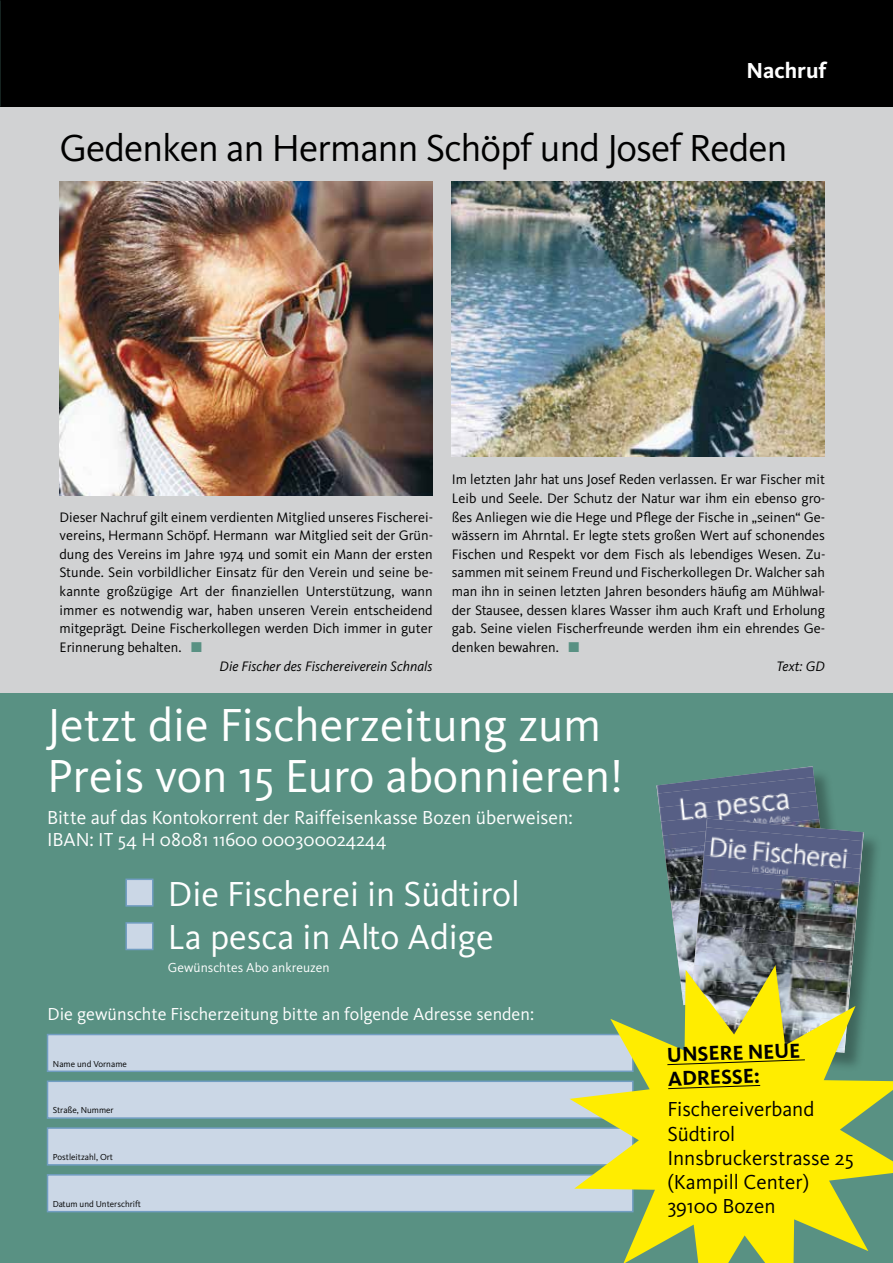
<style>
.page{position:relative;width:893px;height:1263px;background:#fff}
.page>*{position:absolute;margin:0;border:0;box-sizing:border-box;transform-origin:0 0}
.t1{font:48px/51px "Kievit";color:#fff}
.t2{font:39px "Kievit";letter-spacing:-.02em;color:#000}
.t3{font:36px/43.7px "Kievit";color:#fff}
.t4{font:700 22.5px "Kievit";color:#fff}
.t5{font:21px/24px "Kievit";color:#000}
.t6{font:700 21px/24px "Kievit";color:#000}
.t7{font:19.5px/22.5px "Kievit";color:#fff}
.t8{font:18px "Kievit";color:#fff}
.t9{font:14.25px "Kievit";color:#000}
.t10{font:italic 14.25px "Kievit";color:#000}
.t11{font:13.5px "Kievit";letter-spacing:.01em;color:#000}
.t12{font:13.5px "Kievit";color:#fff}
.t13{font:9px "Kievit";color:#000}
.s1{color:#599183}
.s2{font-weight:700;color:#719dc2}
</style>
<div class="page">
<div style="left:0;top:45px;width:893px;height:648px;background:#d1d2d3"></div>
<img style="left:60px;top:182px;width:373px;height:313px">
<div style="left:0;top:0;width:893px;height:106px;background:#000"></div>
<div style="left:0;top:693px;width:893px;height:570px;background:#599183"></div>
<div style="left:125px;top:878px;width:28px;height:29px;background:#cbd7e6;border:2px solid #719dc2"></div>
<div style="left:125px;top:922px;width:28px;height:28px;background:#cbd7e6;border:2px solid #719dc2"></div>
<div style="left:47px;top:1034px;width:587px;height:38px;background:#cbd7e6;border:2px solid #719dc2"></div>
<div style="left:47px;top:1080px;width:587px;height:39px;background:#cbd7e6;border:2px solid #719dc2"></div>
<div style="left:47px;top:1127px;width:587px;height:38px;background:#cbd7e6;border:2px solid #719dc2"></div>
<div style="left:47px;top:1174px;width:587px;height:38px;background:#cbd7e6;border:2px solid #719dc2"></div>
<div style="left:689px;top:820px;width:194px;height:252px;background:#000;opacity:.3"></div>
<svg style="left:656px;top:766px;width:208px;height:199px"></svg>
<img style="left:706px;top:818px;width:158px;height:23px">
<img style="left:705px;top:827px;width:158px;height:28px">
<img style="left:704px;top:841px;width:158px;height:28px">
<img style="left:703px;top:855px;width:157px;height:27px">
<img style="left:701px;top:869px;width:158px;height:27px">
<img style="left:700px;top:882px;width:158px;height:28px">
<img style="left:699px;top:896px;width:158px;height:28px">
<img style="left:698px;top:910px;width:158px;height:28px">
<img style="left:696px;top:924px;width:158px;height:27px">
<img style="left:695px;top:938px;width:158px;height:27px">
<img style="left:694px;top:951px;width:158px;height:14px">
<svg style="left:569px;top:965px;width:324px;height:298px;fill:#ffed00"></svg>
<svg style="left:667px;top:1059px;width:138px;height:6px"></svg>
<svg style="left:668px;top:1085px;width:93px;height:4px"></svg>
<img style="left:452px;top:182px;width:373px;height:274px">
<h3 class="t4" style="left:746px;top:57px;width:82px">Nachruf</h3>
<h2 class="t2" style="left:60px;top:126px;width:729px">Gedenken an Hermann Schöpf und Josef Reden</h2>
<p class="t9" style="left:60px;top:509px;width:375px">Dieser Nachruf gilt einem verdienten Mitglied unseres Fischerei-</p>
<p class="t9" style="left:60px;top:527px;width:375px">vereins, Hermann Schöpf. Hermann war Mitglied seit der Grün-</p>
<p class="t9" style="left:60px;top:546px;width:375px">dung des Vereins im Jahre 1974 und somit ein Mann der ersten</p>
<p class="t9" style="left:60px;top:565px;width:375px">Stunde. Sein vorbildlicher Einsatz für den Verein und seine be-</p>
<p class="t9" style="left:60px;top:583px;width:375px">kannte großzügige Art der finanziellen Unterstützung, wann</p>
<p class="t9" style="left:60px;top:602px;width:375px">immer es notwendig war, haben unseren Verein entscheidend</p>
<p class="t9" style="left:60px;top:620px;width:375px">mitgeprägt. Deine Fischerkollegen werden Dich immer in guter</p>
<p class="t9" style="left:60px;top:639px;width:144px">Erinnerung behalten. <span class="s1">■</span></p>
<p class="t10" style="left:220px;top:657px;width:215px">Die Fischer des Fischereiverein Schnals</p>
<p class="t9" style="left:452px;top:471px;width:375px">Im letzten Jahr hat uns Josef Reden verlassen. Er war Fischer mit</p>
<p class="t9" style="left:452px;top:490px;width:375px">Leib und Seele. Der Schutz der Natur war ihm ein ebenso gro-</p>
<p class="t9" style="left:452px;top:509px;width:375px">ßes Anliegen wie die Hege und Pflege der Fische in „seinen“ Ge-</p>
<p class="t9" style="left:452px;top:527px;width:375px">wässern im Ahrntal. Er legte stets großen Wert auf schonendes</p>
<p class="t9" style="left:452px;top:546px;width:375px">Fischen und Respekt vor dem Fisch als lebendiges Wesen. Zu-</p>
<p class="t9" style="left:452px;top:565px;width:375px">sammen mit seinem Freund und Fischerkollegen Dr. Walcher sah</p>
<p class="t9" style="left:452px;top:583px;width:375px">man ihn in seinen letzten Jahren besonders häufig am Mühlwal-</p>
<p class="t9" style="left:452px;top:602px;width:375px">der Stausee, dessen klares Wasser ihm auch Kraft und Erholung</p>
<p class="t9" style="left:452px;top:620px;width:375px">gab. Seine vielen Fischerfreunde werden ihm ein ehrendes Ge-</p>
<p class="t9" style="left:452px;top:639px;width:129px">denken bewahren. <span class="s1">■</span></p>
<p class="t10" style="left:776px;top:657px;width:50px">Text: GD</p>
<h1 class="t1" style="left:47px;top:700px;width:578px">Jetzt die Fischerzeitung zum<br>Preis von 15 Euro abonnieren!</h1>
<h3 class="t7" style="left:47px;top:806px;width:527px">Bitte auf das Kontokorrent der Raiffeisenkasse Bozen überweisen:<br>IBAN: IT 54 H 08081 11600 000300024244</h3>
<h3 class="t3" style="left:168px;top:872px;width:353px">Die Fischerei in Südtirol<br>La pesca in Alto Adige</h3>
<p class="t12" style="left:168px;top:960px;width:163px">Gewünschtes Abo ankreuzen</p>
<p class="t8" style="left:48px;top:1004px;width:488px">Die gewünschte Fischerzeitung bitte an folgende Adresse senden:</p>
<p class="t13" style="left:53px;top:1058px;width:75px">Name und Vorname</p>
<p class="t13" style="left:53px;top:1105px;width:62px">Straße, Nummer</p>
<p class="t13" style="left:53px;top:1152px;width:62px">Postleitzahl, Ort</p>
<p class="t13" style="left:53px;top:1199px;width:90px">Datum und Unterschrift</p>
<p class="t11" style="left:43px;top:1195px;width:164px"><span class="s2">29</span> Südtiroler Fischerzeitung</p>
<h3 class="t6" style="left:667px;top:1043px;width:135px;rotate:-2deg">UNSERE NEUE<br>ADRESSE:</h3>
<h3 class="t5" style="left:667px;top:1098px;width:188px">Fischereiverband<br>Südtirol<br>Innsbruckerstrasse 25 (Kampill Center)<br>39100 Bozen</h3>
</div>
